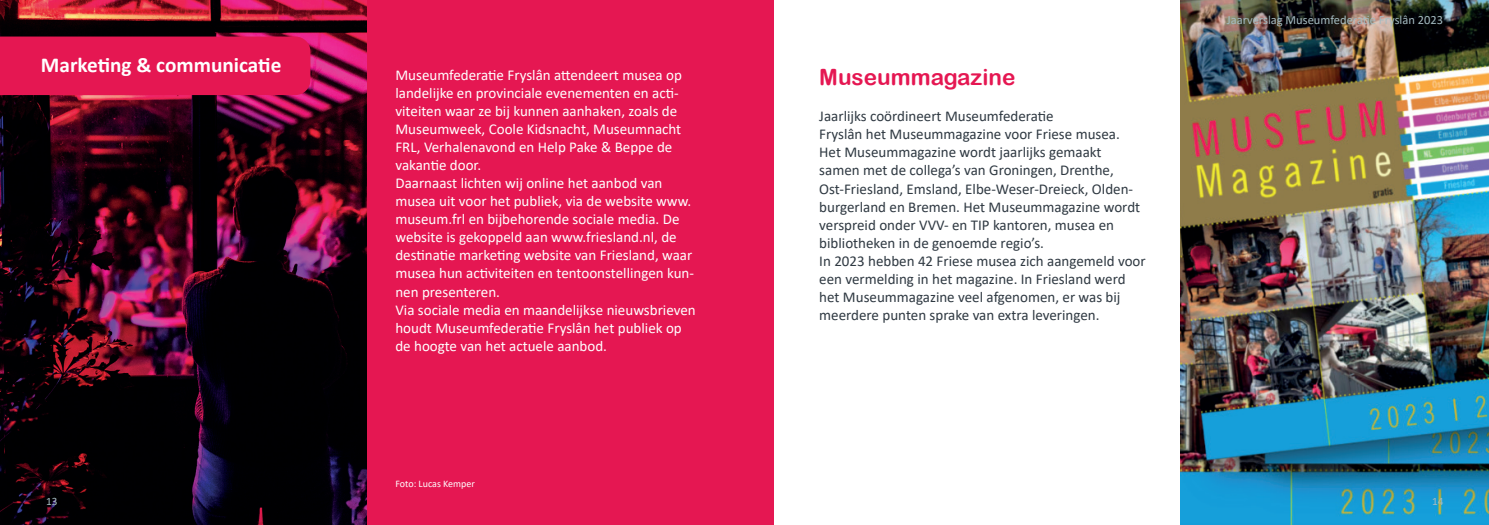
<style>
.page{position:relative;width:1489px;height:525px;background:#fff}
.page>*{position:absolute;margin:0;border:0;box-sizing:border-box;transform-origin:0 0}
.t1{font:22.5px "Arial Rounded MT Bold";color:#e51752}
.t2{font:700 21.25px "Calibri";color:#fff}
.t3{font:15px/18px "Calibri";color:#fff}
.t4{font:15px/18px "Calibri";color:#2f3942}
.t5{font:12.5px "Calibri";color:#a5bbc1}
.t6{font:11.25px "Calibri";color:#a5bbc1}
.t7{font:10px "Calibri";color:#fff}
</style>
<div class="page">
<img style="left:0;top:0;width:366px;height:524px">
<div style="left:0;top:36px;width:310px;height:59px;background:#e51752"></div>
<div style="left:366px;top:0;width:378px;height:524px;background:#e51752"></div>
<img style="left:1180px;top:0;width:308px;height:524px">
<div style="left:744px;top:0;width:29px;height:524px;background:#e51752"></div>
<h2 class="t2" style="left:41px;top:50px;width:242px">Marketing &amp; communicatie</h2>
<p class="t3" style="left:395px;top:66px;width:302px">Museumfederatie Fryslân attendeert musea op landelijke en provinciale evenementen en acti&shy;viteiten waar ze bij kunnen aanhaken, zoals de Museumweek, Coole Kidsnacht, Museumnacht FRL, Verhalenavond en Help Pake &amp; Beppe de vakantie door.<br>Daarnaast lichten wij online het aanbod van musea uit voor het publiek, via de website www. museum.frl en bijbehorende sociale media. De website is gekoppeld aan www.friesland.nl, de destinatie marketing website van Friesland, waar musea hun activiteiten en tentoonstellingen kun&shy;nen presenteren.<br>Via sociale media en maandelijkse nieuwsbrieven houdt Museumfederatie Fryslân het publiek op de hoogte van het actuele aanbod.</p>
<p class="t7" style="left:395px;top:477px;width:81px">Foto: Lucas Kemper</p>
<h1 class="t1" style="left:819px;top:64px;width:198px">Museummagazine</h1>
<p class="t4" style="left:819px;top:107px;width:328px">Jaarlijks coördineert Museumfederatie<br>Fryslân het Museummagazine voor Friese musea.<br>Het Museummagazine wordt jaarlijks gemaakt samen met de collega’s van Groningen, Drenthe, Ost-Friesland, Emsland, Elbe-Weser-Dreieck, Olden&shy;burgerland en Bremen. Het Museummagazine wordt verspreid onder VVV- en TIP kantoren, musea en bibliotheken in de genoemde regio’s.<br>In 2023 hebben 42 Friese musea zich aangemeld voor een vermelding in het magazine. In Friesland werd het Museummagazine veel afgenomen, er was bij meerdere punten sprake van extra leveringen.</p>
<p class="t5" style="left:1226px;top:11px;width:218px">Jaarverslag Museumfederatie Fryslân 2023</p>
<p class="t6" style="left:46px;top:493px;width:13px">13</p>
<p class="t6" style="left:1431px;top:493px;width:13px">14</p>
</div>
